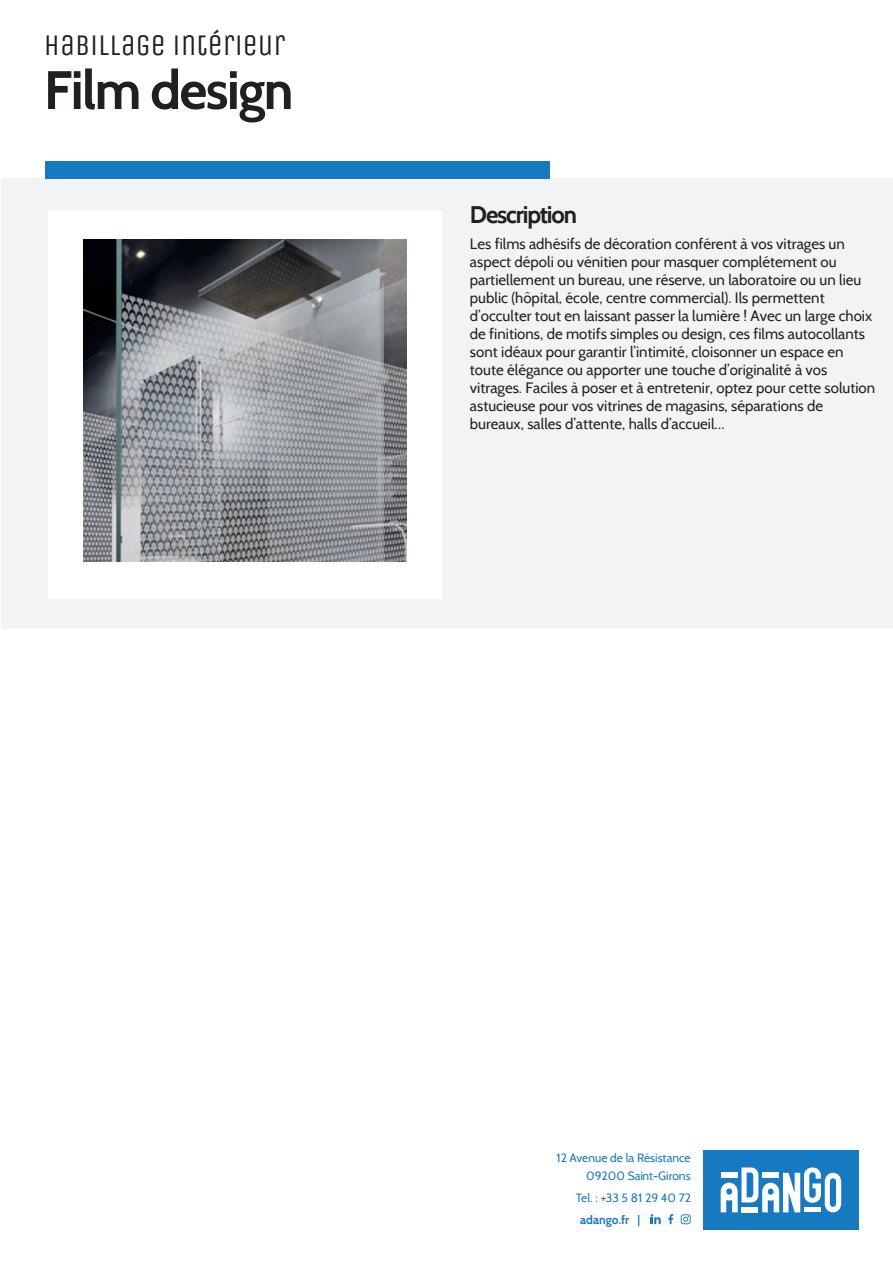
<style>
.page{position:relative;width:893px;height:1263px;background:#fff}
.page>*{position:absolute;margin:0;border:0;box-sizing:border-box;transform-origin:0 0}
.t1{font:700 54px "Cabin";letter-spacing:-.03em;color:#231f20}
.t2{font:30px "Unica One";color:#231f20}
.t3{font:700 24px "Cabin";letter-spacing:-.05em;color:#231f20}
.t4{font:15px/18px "Cabin";color:#231f20}
.t5{font:12px/18px "Cabin";color:#177ac0;text-align:right}
.t6{font:700 12px "Cabin";color:#1779bf}
</style>
<div class="page">
<div style="left:1px;top:179px;width:892px;height:450px;background:#f2f3f4"></div>
<div style="left:49px;top:211px;width:393px;height:388px;background:#fff"></div>
<div style="left:45px;top:161px;width:505px;height:18px;background:#1779bf"></div>
<div style="left:703px;top:1150px;width:155px;height:79px;background:#177ac0"></div>
<svg style="left:721px;top:1167px;width:120px;height:45px"></svg>
<div style="left:804px;top:1207px;width:17px;height:5px;background:#fff"></div>
<svg style="left:668px;top:1214px;width:5px;height:10px"></svg>
<svg style="left:681px;top:1214px;width:10px;height:10px"></svg>
<svg style="left:651px;top:1214px;width:10px;height:10px"></svg>
<img style="left:83px;top:239px;width:323px;height:323px">
<h2 class="t2" style="left:44px;top:27px;width:243px">HABILLAGE INTÉRIEUR</h2>
<h1 class="t1" style="left:44px;top:57px;width:251px">Film design</h1>
<h3 class="t3" style="left:470px;top:200px;width:109px">Description</h3>
<p class="t4" style="left:470px;top:235px;width:407px">Les films adhésifs de décoration conférent à vos vitrages un aspect dépoli ou vénitien pour masquer complétement ou partiellement un bureau, une réserve, un laboratoire ou un lieu public (hôpital, école, centre commercial). Ils permettent d’occulter tout en laissant passer la lumière ! Avec un large choix de finitions, de motifs simples ou design, ces films autocollants sont idéaux pour garantir l’intimité, cloisonner un espace en toute élégance ou apporter une touche d’originalité à vos vitrages. Faciles à poser et à entretenir, optez pour cette solution astucieuse pour vos vitrines de magasins, séparations de bureaux, salles d’attente, halls d’accueil…</p>
<p class="t5" style="left:557px;top:1148px;width:136px">12 Avenue de la Résistance<br>09200 Saint-Girons</p>
<p class="t5" style="left:576px;top:1189px;width:117px">Tel. : +33 5 81 29 40 72</p>
<p class="t6" style="left:580px;top:1212px;width:61px">adango.fr |</p>
</div>
